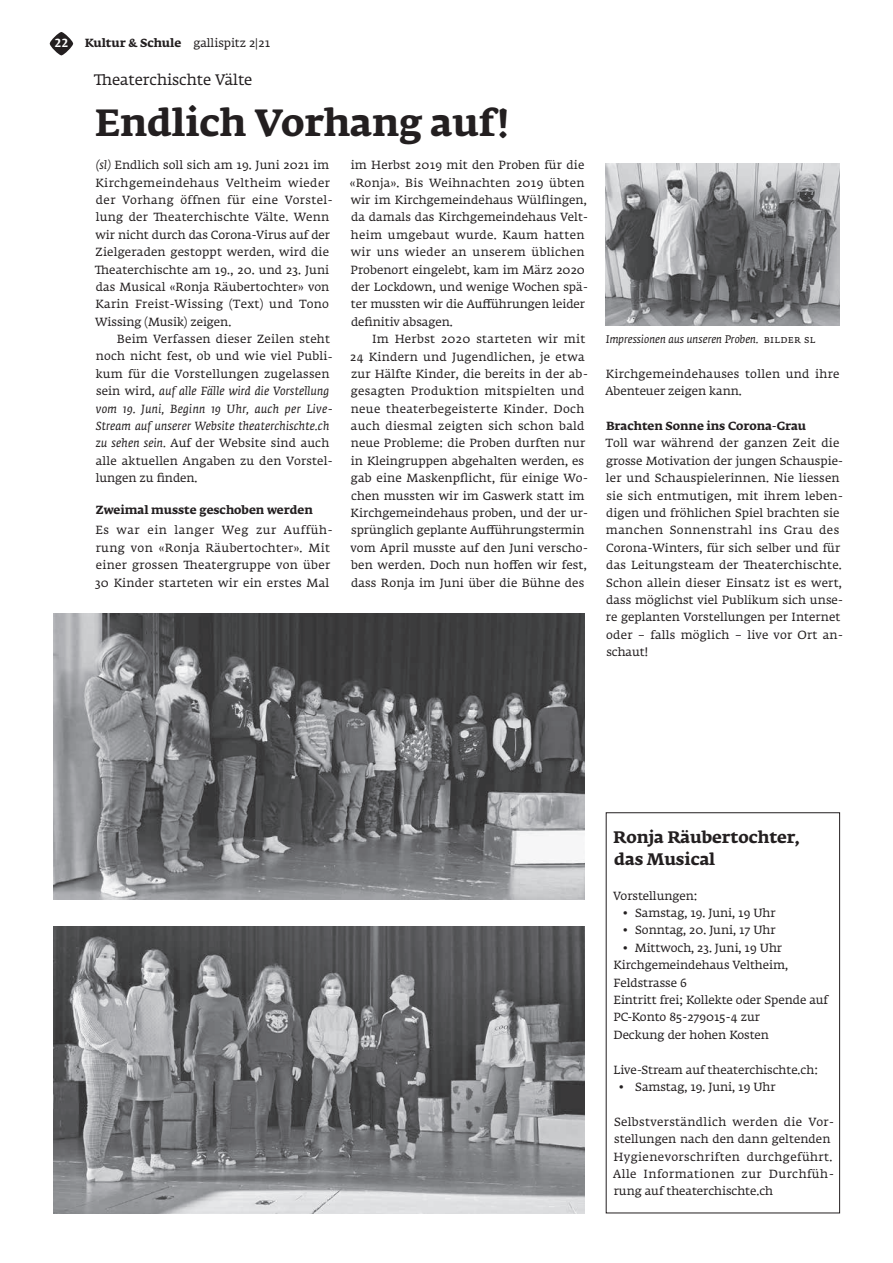
<style>
.page{position:relative;width:893px;height:1263px;background:#fff}
.page>*{position:absolute;margin:0;border:0;box-sizing:border-box;transform-origin:0 0}
.t1{font:700 37.5px "Fedra Serif A Std";color:#231f20}
.t2{font:700 16.5px/21.8px "Fedra Serif A Std";color:#231f20}
.t3{font:15px "Fedra Serif A Std";color:#231f20}
.t4{font:11.7px/17.4px "Fedra Serif A Std";letter-spacing:.01em;color:#231f20}
.t5{font:11.7px/17.4px "Fedra Serif A Std";letter-spacing:.035em;color:#231f20}
.t6{font:11.7px/17.4px "Fedra Serif A Std";letter-spacing:.03em;color:#231f20}
.t7{font:700 11.7px "Fedra Serif A Std";color:#231f20}
.t8{font:500 11.7px "Fedra Serif A Std";color:#fff}
.t9{font:italic 10.95px "Fedra Serif A Std";color:#231f20}
.s1{font-weight:700}
.s2{font-style:italic}
.s3{font-style:normal}
</style>
<div class="page">
<svg style="left:50px;top:32px;width:23px;height:23px"></svg>
<div style="left:606px;top:812px;width:234px;height:401px;border:1px solid #231f20"></div>
<img style="left:53px;top:613px;width:532px;height:287px">
<img style="left:53px;top:926px;width:532px;height:287px">
<img style="left:606px;top:164px;width:234px;height:162px">
<p class="t8" style="left:54px;top:35px;width:15px">22</p>
<p class="t4" style="left:85px;top:36px;width:187px"><span class="s1">Kultur &amp; Schule</span> gallispitz 2|21</p>
<p class="t3" style="left:94px;top:70px;width:160px">Theaterchischte Välte</p>
<h1 class="t1" style="left:95px;top:96px;width:415px">Endlich Vorhang auf!</h1>
<p class="t4" style="left:95px;top:157px;width:240px"><span class="s2">(sl)</span> Endlich soll sich am 19. Juni 2021 im Kirchgemeindehaus Veltheim wieder der Vorhang öffnen für eine Vorstel&shy;lung der Theaterchischte Välte. Wenn wir nicht durch das Corona-Virus auf der Zielgeraden gestoppt werden, wird die Theaterchischte am 19., 20. und 23. Juni das Musical «Ronja Räubertochter» von Karin Freist-Wissing (Text) und Tono Wissing (Musik) zeigen.</p>
<p class="t4" style="left:96px;top:331px;width:239px;text-indent:21px">Beim Verfassen dieser Zeilen steht noch nicht fest, ob und wie viel Publi&shy;kum für die Vorstellungen zugelassen sein wird, <span class="s2">auf alle Fälle wird die Vorstellung vom 19. Juni, Beginn 19 Uhr, auch per Live-Stream auf unserer Website theaterchischte.ch zu sehen sein.</span> Auf der Website sind auch alle aktuellen Angaben zu den Vorstel&shy;lungen zu finden.</p>
<p class="t7" style="left:96px;top:502px;width:218px">Zweimal musste geschoben werden</p>
<p class="t6" style="left:95px;top:523px;width:240px">Es war ein langer Weg zur Auffüh&shy;rung von «Ronja Räubertochter». Mit einer grossen Theatergruppe von über 30 Kinder starteten wir ein erstes Mal</p>
<p class="t4" style="left:350px;top:157px;width:240px">im Herbst 2019 mit den Proben für die «Ronja». Bis Weihnachten 2019 übten wir im Kirchgemeindehaus Wülflingen, da damals das Kirchgemeindehaus Velt&shy;heim umgebaut wurde. Kaum hatten wir uns wieder an unserem üblichen Probenort eingelebt, kam im März 2020 der Lockdown, und wenige Wochen spä&shy;ter mussten wir die Aufführungen leider definitiv absagen.</p>
<p class="t4" style="left:350px;top:331px;width:239px;text-indent:22px">Im Herbst 2020 starteten wir mit 24 Kindern und Jugendlichen, je etwa zur Hälfte Kinder, die bereits in der ab&shy;gesagten Produktion mitspielten und neue theaterbegeisterte Kinder. Doch auch diesmal zeigten sich schon bald neue Probleme: die Proben durften nur in Kleingruppen abgehalten werden, es gab eine Maskenpflicht, für einige Wo&shy;chen mussten wir im Gaswerk statt im Kirchgemeindehaus proben, und der ur&shy;sprünglich geplante Aufführungstermin vom April musste auf den Juni verscho&shy;ben werden. Doch nun hoffen wir fest, dass Ronja im Juni über die Bühne des</p>
<p class="t9" style="left:606px;top:333px;width:211px">Impressionen aus unseren Proben. <span class="s3">bilder sl</span></p>
<p class="t4" style="left:605px;top:366px;width:236px">Kirchgemeindehauses tollen und ihre<br>Abenteuer zeigen kann.</p>
<p class="t7" style="left:606px;top:418px;width:202px">Brachten Sonne ins Corona-Grau</p>
<p class="t4" style="left:605px;top:436px;width:239px">Toll war während der ganzen Zeit die grosse Motivation der jungen Schauspie&shy;ler und Schauspielerinnen. Nie liessen sie sich entmutigen, mit ihrem leben&shy;digen und fröhlichen Spiel brachten sie manchen Sonnenstrahl ins Grau des Corona-Winters, für sich selber und für das Leitungsteam der Theaterchischte.<br>Schon allein dieser Einsatz ist es wert, dass möglichst viel Publikum sich unse&shy;re geplanten Vorstellungen per Internet oder – falls möglich – live vor Ort an&shy;schaut!</p>
<h2 class="t2" style="left:613px;top:827px;width:188px">Ronja Räubertochter, das Musical</h2>
<p class="t4" style="left:613px;top:888px;width:86px">Vorstellungen:</p>
<p class="t4" style="left:623px;top:905px;width:154px">• Samstag, 19. Juni, 19 Uhr</p>
<p class="t4" style="left:623px;top:923px;width:154px">• Sonntag, 20. Juni, 17 Uhr</p>
<p class="t4" style="left:613px;top:940px;width:217px;text-indent:10px">• Mittwoch, 23. Juni, 19 Uhr<br>Kirchgemeindehaus Veltheim,<br>Feldstrasse 6<br>Eintritt frei; Kollekte oder Spende auf<br>PC-Konto 85-279015-4 zur<br>Deckung der hohen Kosten</p>
<p class="t4" style="left:614px;top:1062px;width:206px">Live-Stream auf theaterchischte.ch:</p>
<p class="t4" style="left:619px;top:1079px;width:158px">• Samstag, 19. Juni, 19 Uhr</p>
<p class="t5" style="left:613px;top:1114px;width:222px">Selbstverständlich werden die Vor&shy;stellungen nach den dann geltenden Hygienevorschriften durchgeführt.<br>Alle Informationen zur Durchfüh&shy;rung auf theaterchischte.ch</p>
</div>
